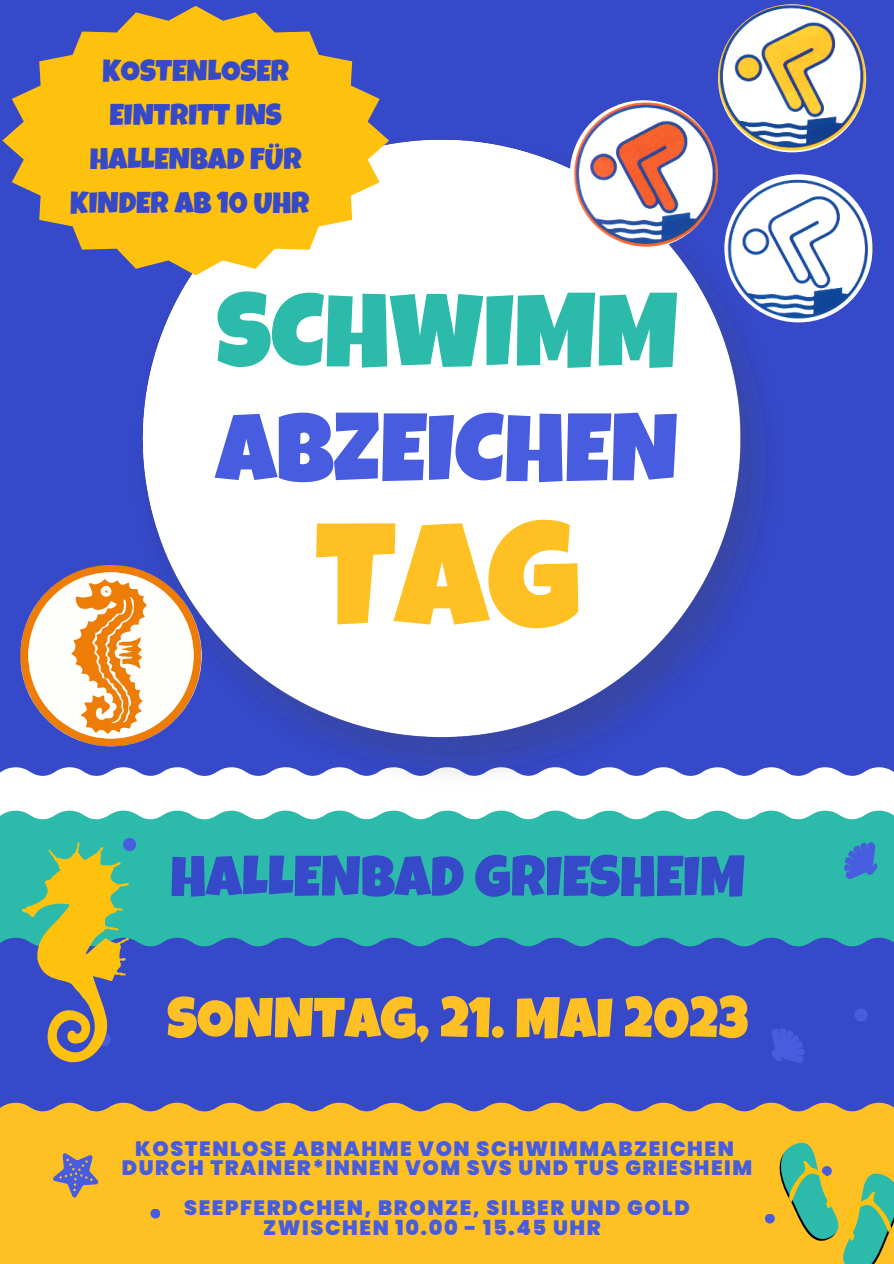
<style>
.page{position:relative;width:894px;height:1264px;background:#fff}
.page>*{position:absolute;margin:0;border:0;box-sizing:border-box;transform-origin:0 0}
.t1{font:147.15px "Luckiest Guy";color:#ffc023}
.t2{font:103.65px "Luckiest Guy";color:#2cbbaa}
.t3{font:96.15px "Luckiest Guy";color:#485cdf}
.t4{font:57px "Luckiest Guy";color:#ffc023}
.t5{font:57px "Luckiest Guy";color:#3649c8}
.t6{font:30px/44px "Luckiest Guy";color:#3649c8;text-align:center}
.t7{font:900 20.7px/19.8px "Poppins";letter-spacing:.075em;color:#485cdf;text-align:center}
</style>
<div class="page">
<div style="left:0;top:0;width:893px;height:1263px;background:#3649c8"></div>
<div style="left:0;top:767px;width:893px;height:43px;background:#fff"></div>
<div style="left:0;top:810px;width:893px;height:127px;background:#2cbbaa"></div>
<svg style="left:0;top:937px;width:893px;height:126px"></svg>
<div style="left:0;top:1102px;width:893px;height:161px;background:#ffc023"></div>
<div style="left:196px;top:1143px;width:498px;height:46px;background:#ffc023"></div>
<div style="left:854px;top:1008px;width:13px;height:13px;background:#485cdf;border-radius:50%"></div>
<div style="left:150px;top:1208px;width:10px;height:10px;background:#485cdf;border-radius:50%"></div>
<svg style="left:764px;top:1213px;width:10px;height:10px"></svg>
<svg style="left:53px;top:1153px;width:45px;height:44px"></svg>
<svg style="left:764px;top:1022px;width:43px;height:41px"></svg>
<img style="left:117px;top:124px;width:681px;height:676px">
<img style="left:20px;top:565px;width:182px;height:181px;border-radius:50%">
<img style="left:724px;top:174px;width:148px;height:148px;border-radius:50%">
<svg style="left:771px;top:1135px;width:122px;height:128px"></svg>
<svg style="left:21px;top:841px;width:108px;height:221px"></svg>
<img style="left:717px;top:4px;width:148px;height:148px;border-radius:50%">
<img style="left:569px;top:100px;width:148px;height:148px;border-radius:50%">
<svg style="left:2px;top:6px;width:387px;height:269px;fill:#fec20e"></svg>
<svg style="left:835px;top:837px;width:51px;height:48px"></svg>
<div style="left:123px;top:838px;width:13px;height:13px;background:#485cdf;border-radius:50%"></div>
<h3 class="t6" style="left:70px;top:53px;width:241px">KOSTENLOSER<br>EINTRITT INS<br>HALLENBAD FÜR<br>KINDER AB 10 UHR</h3>
<h2 class="t2" style="left:216px;top:293px;width:463px">SCHWIMM</h2>
<h3 class="t3" style="left:216px;top:413px;width:463px">ABZEICHEN</h3>
<h1 class="t1" style="left:315px;top:522px;width:266px">TAG</h1>
<h3 class="t5" style="left:170px;top:855px;width:576px">HALLENBAD GRIESHEIM</h3>
<h3 class="t4" style="left:167px;top:997px;width:583px">SONNTAG, 21. MAI 2023</h3>
<p class="t7" style="left:122px;top:1138px;width:631px">KOSTENLOSE ABNAHME VON SCHWIMMABZEICHEN<br>DURCH TRAINER*INNEN VOM SVS UND TUS GRIESHEIM</p>
<p class="t7" style="left:184px;top:1197px;width:507px">SEEPFERDCHEN, BRONZE, SILBER UND GOLD<br>ZWISCHEN 10.00 - 15.45 UHR</p>
</div>
